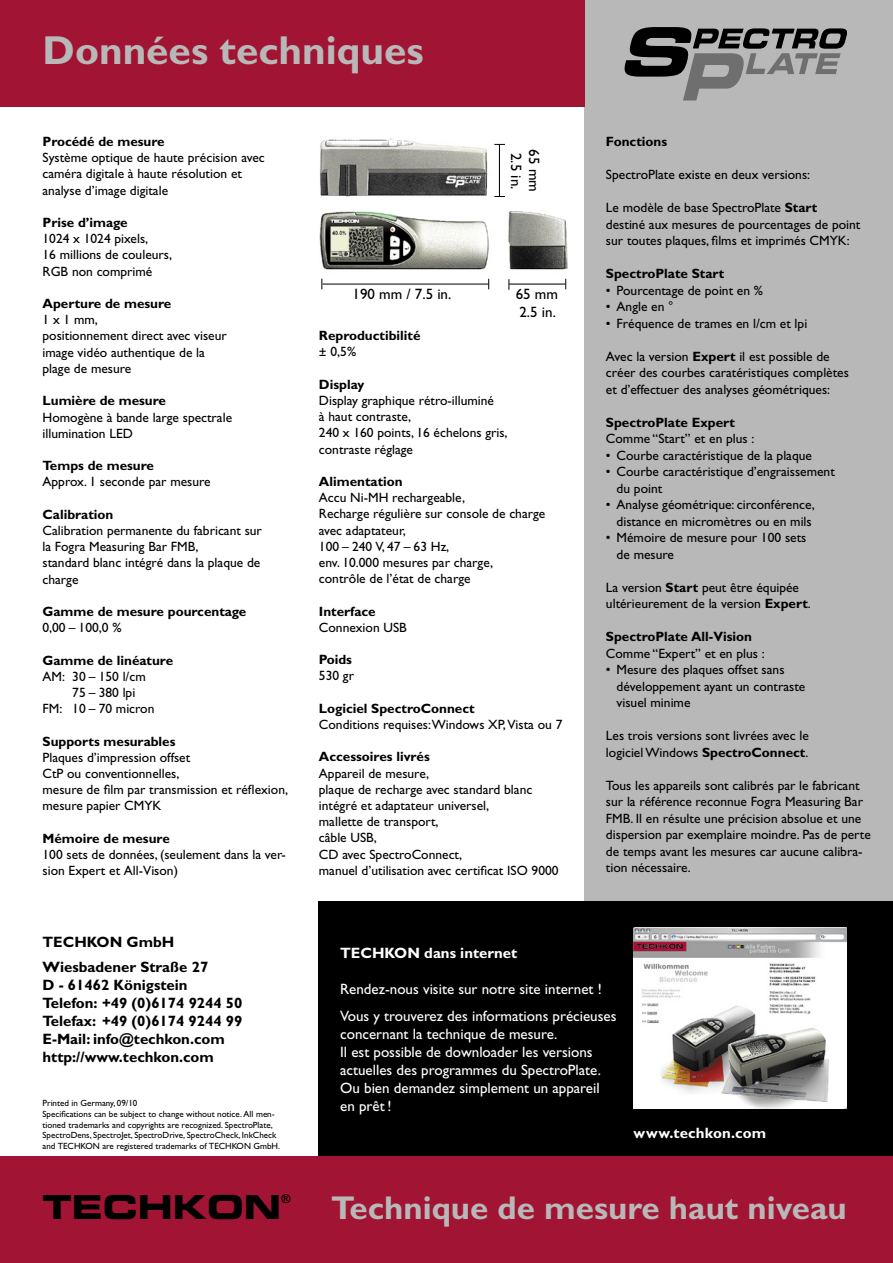
<style>
.page{position:relative;width:893px;height:1263px;background:#fff}
.page>*{position:absolute;margin:0;border:0;box-sizing:border-box;transform-origin:0 0}
.t1{font:700 40.5px "Gill Sans";color:#b8b8b8}
.t2{font:700 33px "Gill Sans";color:#b8b8b8}
.t3{font:33px "Eurostile Bold Extended Two";color:#000}
.t4{font:15px/18px "Gill Sans";color:#fff}
.t5{font:700 15px/18px "Gill Sans";color:#000}
.t6{font:700 15px "Gill Sans";color:#fff}
.t7{font:15px/18px "Gill Sans";color:#000}
.t8{font:13.5px/16.2px "Gill Sans";color:#000}
.t9{font:700 13.5px "Gill Sans";color:#000}
.t10{font:700 12.15px "Gill Sans";color:#000}
.t11{font:9px/10.8px "Gill Sans";color:#000}
.s1{font-weight:700}
</style>
<div class="page">
<div style="left:585px;top:0;width:308px;height:901px;background:#b8b8b8"></div>
<img style="left:320px;top:138px;width:248px;height:146px">
<div style="left:319px;top:901px;width:574px;height:256px;background:#000"></div>
<div style="left:0;top:1157px;width:893px;height:106px;background:#a21433"></div>
<div style="left:0;top:0;width:585px;height:106px;background:#a21433"></div>
<hr style="left:499px;top:145px;width:1px;height:52px;background:#000">
<hr style="left:323px;top:284px;width:165px;height:1px;background:#000">
<hr style="left:509px;top:284px;width:56px;height:1px;background:#000">
<img style="left:634px;top:927px;width:212px;height:181px">
<svg style="left:625px;top:27px;width:222px;height:73px"></svg>
<h1 class="t1" style="left:43px;top:27px;width:383px">Données techniques</h1>
<p class="t9" style="left:43px;top:134px;width:124px">Procédé de mesure</p>
<p class="t8" style="left:43px;top:150px;width:224px">Système optique de haute précision avec caméra digitale à haute résolution et analyse d’image digitale</p>
<p class="t9" style="left:43px;top:215px;width:87px">Prise d’image</p>
<p class="t8" style="left:43px;top:231px;width:131px">1024 x 1024 pixels,<br>16 millions de couleurs,<br>RGB non comprimé</p>
<p class="t9" style="left:43px;top:296px;width:130px">Aperture de mesure</p>
<p class="t8" style="left:43px;top:312px;width:186px">1x1mm,<br>positionnement direct avec viseur image vidéo authentique de la plage de mesure</p>
<p class="t9" style="left:43px;top:393px;width:125px">Lumière de mesure</p>
<p class="t8" style="left:43px;top:409px;width:191px">Homogène à bande large spectrale illumination LED</p>
<p class="t9" style="left:43px;top:458px;width:113px">Temps de mesure</p>
<p class="t8" style="left:43px;top:474px;width:170px">Approx. 1 seconde par mesure</p>
<p class="t9" style="left:43px;top:506px;width:73px">Calibration</p>
<p class="t8" style="left:43px;top:522px;width:221px">Calibration permanente du fabricant sur la Fogra Measuring Bar FMB,<br>standard blanc intégré dans la plaque de charge</p>
<p class="t9" style="left:43px;top:603px;width:205px">Gamme de mesure pourcentage</p>
<p class="t8" style="left:43px;top:619px;width:81px">0,00 – 100,0 %</p>
<p class="t9" style="left:43px;top:652px;width:132px">Gamme de linéature</p>
<p class="t8" style="left:43px;top:668px;width:105px">AM: 30 – 150 l/cm</p>
<p class="t8" style="left:72px;top:684px;width:65px">75 – 380 lpi</p>
<p class="t8" style="left:43px;top:700px;width:113px">FM: 10 – 70 micron</p>
<p class="t9" style="left:43px;top:733px;width:134px">Supports mesurables</p>
<p class="t8" style="left:43px;top:749px;width:247px">Plaques d’impression offset<br>CtP ou conventionnelles,<br>mesure de film par transmission et réflexion, mesure papier CMYK</p>
<p class="t9" style="left:43px;top:830px;width:129px">Mémoire de mesure</p>
<p class="t8" style="left:43px;top:846px;width:245px">100 sets de données, (seulement dans la ver&shy;sion Expert et All-Vison)</p>
<p class="t7" style="left:543px;top:149px;width:44px;rotate:90deg">65 mm<br>2.5 in.</p>
<p class="t7" style="left:352px;top:285px;width:100px">190 mm / 7.5 in.</p>
<p class="t7" style="left:516px;top:285px;width:44px">65 mm<br>2.5 in.</p>
<p class="t9" style="left:319px;top:328px;width:103px">Reproductibilité</p>
<p class="t8" style="left:319px;top:344px;width:39px">± 0,5%</p>
<p class="t9" style="left:319px;top:376px;width:47px">Display</p>
<p class="t8" style="left:319px;top:392px;width:190px">Display graphique rétro-illuminé<br>à haut contraste,<br>240 x 160 points, 16 échelons gris, contraste réglage</p>
<p class="t9" style="left:319px;top:473px;width:85px">Alimentation</p>
<p class="t8" style="left:319px;top:490px;width:228px">Accu Ni-MH rechargeable,<br>Recharge régulière sur console de charge avec adaptateur,<br>100 – 240 V, 47 – 63 Hz,<br>env. 10.000 mesures par charge,<br>contrôle de l’état de charge</p>
<p class="t9" style="left:319px;top:603px;width:58px">Interface</p>
<p class="t8" style="left:319px;top:619px;width:89px">Connexion USB</p>
<p class="t9" style="left:319px;top:652px;width:35px">Poids</p>
<p class="t8" style="left:319px;top:668px;width:37px">530 gr</p>
<p class="t9" style="left:319px;top:700px;width:157px">Logiciel SpectroConnect</p>
<p class="t8" style="left:319px;top:716px;width:245px">Conditions requises:Windows XP,Vista ou 7</p>
<p class="t9" style="left:319px;top:749px;width:112px">Accessoires livrés</p>
<p class="t8" style="left:319px;top:765px;width:241px">Appareil de mesure,<br>plaque de recharge avec standard blanc intégré et adaptateur universel,<br>mallette de transport,<br>câble USB,<br>CD avec SpectroConnect,<br>manuel d’utilisation avec certificat ISO 9000</p>
<p class="t9" style="left:606px;top:134px;width:63px">Fonctions</p>
<p class="t8" style="left:606px;top:167px;width:206px">SpectroPlate existe en deux versions:</p>
<p class="t8" style="left:606px;top:199px;width:256px">Le modèle de base SpectroPlate <span class="s1">Start<br></span>destiné aux mesures de pourcentages de point sur toutes plaques, films et imprimés CMYK:</p>
<p class="t9" style="left:606px;top:266px;width:120px">SpectroPlate Start</p>
<p class="t8" style="left:606px;top:282px;width:159px">• Pourcentage de point en %</p>
<p class="t8" style="left:606px;top:299px;width:69px">• Angle en °</p>
<p class="t8" style="left:606px;top:315px;width:203px">• Fréquence de trames en l/cm et lpi</p>
<p class="t8" style="left:606px;top:348px;width:244px">Avec la version <span class="s1">Expert</span> il est possible de créer des courbes caratéristiques complètes et d’effectuer des analyses géométriques:</p>
<p class="t9" style="left:606px;top:414px;width:130px">SpectroPlate Expert</p>
<p class="t8" style="left:606px;top:431px;width:150px">Comme “Start” et en plus :</p>
<p class="t8" style="left:606px;top:447px;width:208px">• Courbe caractéristique de la plaque</p>
<p class="t8" style="left:617px;top:463px;width:220px;text-indent:-11px">• Courbe caractéristique d’engraissement du point</p>
<p class="t8" style="left:606px;top:496px;width:210px;text-align:center">• Analyse géométrique: circonférence, distance en micromètres ou en mils</p>
<p class="t8" style="left:617px;top:529px;width:191px;text-indent:-11px">• Mémoire de mesure pour 100 sets de mesure</p>
<p class="t8" style="left:606px;top:579px;width:206px">La version <span class="s1">Start</span> peut être équipée ultérieurement de la version <span class="s1">Expert</span>.</p>
<p class="t9" style="left:606px;top:629px;width:148px">SpectroPlate All-Vision</p>
<p class="t8" style="left:606px;top:645px;width:160px">Comme “Expert” et en plus :</p>
<p class="t8" style="left:617px;top:661px;width:190px;text-indent:-11px">• Mesure des plaques offset sans développement ayant un contraste visuel minime</p>
<p class="t8" style="left:606px;top:727px;width:204px">Les trois versions sont livrées avec le logicielWindows <span class="s1">SpectroConnect</span>.</p>
<p class="t8" style="left:606px;top:777px;width:266px">Tous les appareils sont calibrés par le fabricant sur la référence reconnue Fogra Measuring Bar FMB. Il en résulte une précision absolue et une dispersion par exemplaire moindre. Pas de perte de temps avant les mesures car aucune calibra&shy;tion nécessaire.</p>
<p class="t5" style="left:43px;top:929px;width:167px;line-height:25.5px">TECHKON GmbH<br>Wiesbadener Straße 27</p>
<p class="t5" style="left:42px;top:976px;width:202px">D - 61462 Königstein<br>Telefon: +49 (0)6174 9244 50<br>Telefax: +49 (0)6174 9244 99<br>E-Mail: info@techkon.com http://www.techkon.com</p>
<p class="t11" style="left:43px;top:1098px;width:239px">Printed in Germany, 09/10<br>Specifications can be subject to change without notice. All men&shy;tioned trademarks and copyrights are recognized. SpectroPlate, SpectroDens, SpectroJet, SpectroDrive, SpectroCheck, InkCheck and TECHKON are registered trademarks of TECHKON GmbH.</p>
<p class="t6" style="left:340px;top:944px;width:179px">TECHKON dans internet</p>
<p class="t4" style="left:340px;top:976px;width:278px;line-height:27px">Rendez-nous visite sur notre site internet !<br>Vous y trouverez des informations précieuses</p>
<p class="t4" style="left:340px;top:1025px;width:262px">concernant la technique de mesure.<br>Il est possible de downloader les versions actuelles des programmes du SpectroPlate.<br>Ou bien demandez simplement un appareil en prêt !</p>
<p class="t6" style="left:634px;top:1124px;width:134px">www.techkon.com</p>
<h2 class="t3" style="left:43px;top:1184px;width:240px">TECHKON</h2>
<p class="t10" style="left:281px;top:1192px;width:11px">®</p>
<h2 class="t2" style="left:331px;top:1189px;width:517px">Technique de mesure haut niveau</h2>
</div>
